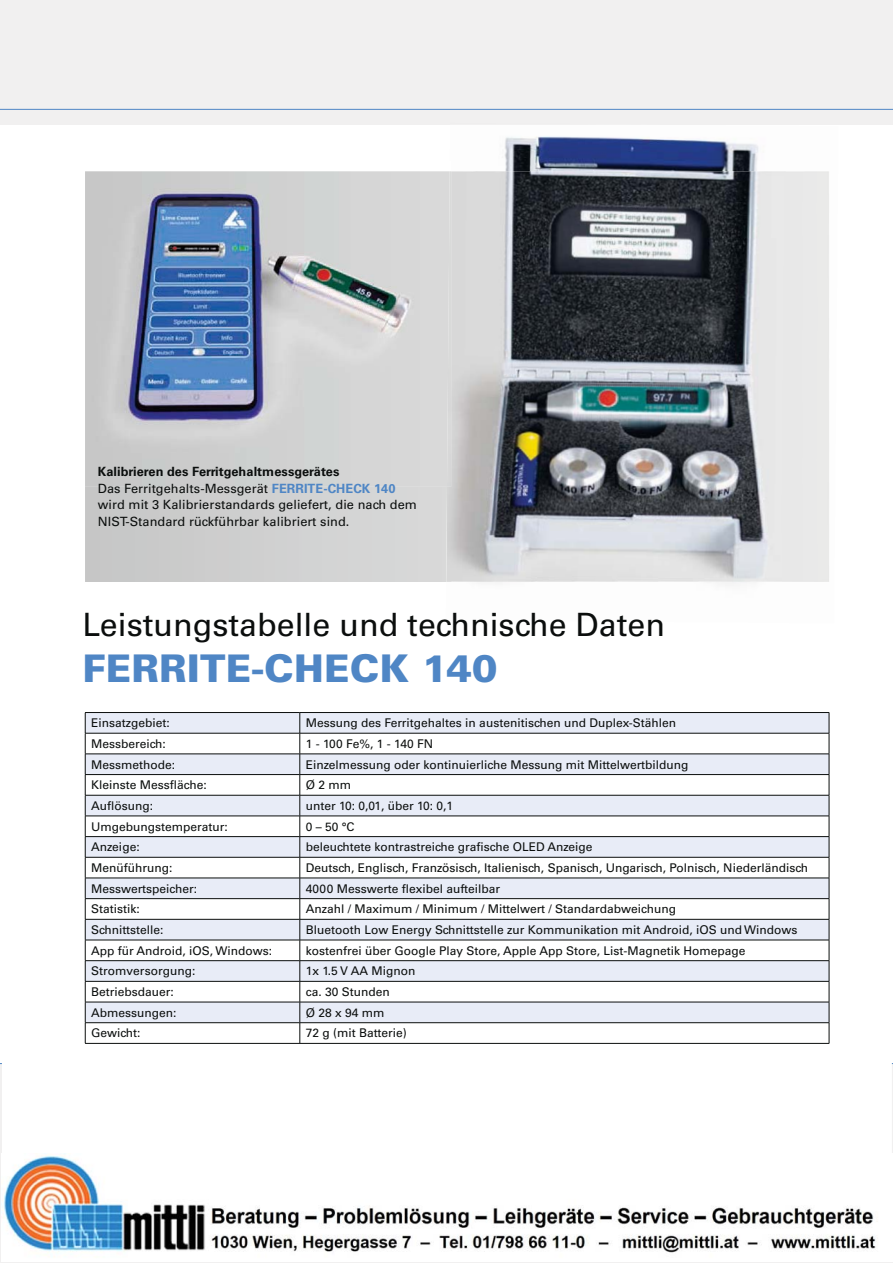
<style>
.page{position:relative;width:893px;height:1263px;background:#fff}
.page>*{position:absolute;margin:0;border:0;box-sizing:border-box;transform-origin:0 0}
.t1{font:900 38.1px "Univers LT Std";letter-spacing:.005em;color:#4f86c5}
.t2{font:32.1px "Univers LT Std";color:#0b0e0d}
.t3{font:12.75px/16.5px "Univers LT Std";letter-spacing:.005em;color:#0b0e0d}
.t4{font:12px "Univers LT Std";color:#0b0e0d}
.s1{font-weight:700}
.s2{font-weight:700;color:#4f86c5}
</style>
<div class="page">
<svg style="left:85px;top:487px;width:361px;height:95px"></svg>
<div style="left:0;top:0;width:892px;height:125px;background:#f1f0f0"></div>
<hr style="left:0;top:109px;width:892px;height:1px;background:#4f86c5">
<hr style="left:0;top:1063px;width:892px;height:1px;background:#4f86c5">
<img style="left:504px;top:136px;width:255px;height:448px">
<img style="left:446px;top:171px;width:335px;height:359px">
<img style="left:446px;top:530px;width:336px;height:52px">
<img style="left:85px;top:171px;width:362px;height:316px">
<img style="left:447px;top:171px;width:4px;height:316px">
<svg style="left:86px;top:713px;width:742px;height:309px;fill:#e8ecf7"></svg>
<hr style="left:85px;top:712px;width:215px;height:1px;background:#0b0e0d">
<hr style="left:300px;top:712px;width:529px;height:1px;background:#0b0e0d">
<hr style="left:85px;top:733px;width:215px;height:1px;background:#0b0e0d">
<hr style="left:300px;top:733px;width:529px;height:1px;background:#0b0e0d">
<hr style="left:85px;top:754px;width:215px;height:1px;background:#0b0e0d">
<hr style="left:300px;top:754px;width:529px;height:1px;background:#0b0e0d">
<hr style="left:85px;top:774px;width:215px;height:1px;background:#0b0e0d">
<hr style="left:300px;top:774px;width:529px;height:1px;background:#0b0e0d">
<hr style="left:85px;top:795px;width:215px;height:1px;background:#0b0e0d">
<hr style="left:300px;top:795px;width:529px;height:1px;background:#0b0e0d">
<hr style="left:85px;top:816px;width:215px;height:1px;background:#0b0e0d">
<hr style="left:300px;top:816px;width:529px;height:1px;background:#0b0e0d">
<hr style="left:85px;top:836px;width:215px;height:1px;background:#0b0e0d">
<hr style="left:300px;top:836px;width:529px;height:1px;background:#0b0e0d">
<hr style="left:85px;top:857px;width:215px;height:1px;background:#0b0e0d">
<hr style="left:300px;top:857px;width:529px;height:1px;background:#0b0e0d">
<hr style="left:85px;top:878px;width:215px;height:1px;background:#0b0e0d">
<hr style="left:300px;top:878px;width:529px;height:1px;background:#0b0e0d">
<hr style="left:85px;top:898px;width:215px;height:1px;background:#0b0e0d">
<hr style="left:300px;top:898px;width:529px;height:1px;background:#0b0e0d">
<hr style="left:85px;top:919px;width:215px;height:1px;background:#0b0e0d">
<hr style="left:300px;top:919px;width:529px;height:1px;background:#0b0e0d">
<hr style="left:85px;top:940px;width:215px;height:1px;background:#0b0e0d">
<hr style="left:300px;top:940px;width:529px;height:1px;background:#0b0e0d">
<hr style="left:85px;top:960px;width:215px;height:1px;background:#0b0e0d">
<hr style="left:300px;top:960px;width:529px;height:1px;background:#0b0e0d">
<hr style="left:85px;top:981px;width:215px;height:1px;background:#0b0e0d">
<hr style="left:300px;top:981px;width:529px;height:1px;background:#0b0e0d">
<hr style="left:85px;top:1002px;width:215px;height:1px;background:#0b0e0d">
<hr style="left:300px;top:1002px;width:529px;height:1px;background:#0b0e0d">
<hr style="left:85px;top:1022px;width:215px;height:1px;background:#0b0e0d">
<svg style="left:85px;top:713px;width:1px;height:330px"></svg>
<hr style="left:300px;top:1022px;width:529px;height:1px;background:#0b0e0d">
<svg style="left:299px;top:713px;width:1px;height:330px"></svg>
<svg style="left:828px;top:713px;width:1px;height:330px"></svg>
<hr style="left:85px;top:1043px;width:744px;height:1px;background:#0b0e0d">
<img style="left:1px;top:1153px;width:877px;height:100px">
<div style="left:3px;top:1060px;width:888px;height:92px;background:#fff"></div>
<p class="t3" style="left:98px;top:464px;width:321px"><span class="s1">Kalibrieren des Ferritgehaltmessgerätes<br></span>Das Ferritgehalts-Messgerät <span class="s2">FERRITE-CHECK 140 </span>wird mit 3 Kalibrierstandards geliefert, die nach dem NIST-Standard rückführbar kalibriert sind.</p>
<h2 class="t2" style="left:82px;top:611px;width:584px">Leistungstabelle und technische Daten</h2>
<h1 class="t1" style="left:82px;top:647px;width:416px">FERRITE-CHECK 140</h1>
<p class="t4" style="left:91px;top:718px;width:80px">Einsatzgebiet:</p>
<p class="t4" style="left:306px;top:718px;width:372px">Messung des Ferritgehaltes in austenitischen und Duplex-Stählen</p>
<p class="t4" style="left:91px;top:739px;width:76px">Messbereich:</p>
<p class="t4" style="left:306px;top:739px;width:129px">1 - 100 Fe%, 1 - 140 FN</p>
<p class="t4" style="left:91px;top:759px;width:85px">Messmethode:</p>
<p class="t4" style="left:306px;top:759px;width:384px">Einzelmessung oder kontinuierliche Messung mit Mittelwertbildung</p>
<p class="t4" style="left:91px;top:780px;width:117px">Kleinste Messfläche:</p>
<p class="t4" style="left:306px;top:780px;width:47px">Ø 2 mm</p>
<p class="t4" style="left:91px;top:801px;width:63px">Auflösung:</p>
<p class="t4" style="left:306px;top:801px;width:149px">unter 10: 0,01, über 10: 0,1</p>
<p class="t4" style="left:91px;top:821px;width:138px">Umgebungstemperatur:</p>
<p class="t4" style="left:306px;top:821px;width:50px">0 – 50 °C</p>
<p class="t4" style="left:91px;top:842px;width:50px">Anzeige:</p>
<p class="t4" style="left:306px;top:842px;width:288px">beleuchtete kontrastreiche grafische OLED Anzeige</p>
<p class="t4" style="left:91px;top:863px;width:83px">Menüführung:</p>
<p class="t4" style="left:306px;top:863px;width:504px">Deutsch, Englisch, Französisch, Italienisch, Spanisch, Ungarisch, Polnisch, Niederländisch</p>
<p class="t4" style="left:91px;top:883px;width:107px">Messwertspeicher:</p>
<p class="t4" style="left:306px;top:883px;width:196px">4000 Messwerte flexibel aufteilbar</p>
<p class="t4" style="left:91px;top:904px;width:50px">Statistik:</p>
<p class="t4" style="left:306px;top:904px;width:372px">Anzahl / Maximum / Minimum / Mittelwert / Standardabweichung</p>
<p class="t4" style="left:91px;top:925px;width:74px">Schnittstelle:</p>
<p class="t4" style="left:306px;top:925px;width:493px">Bluetooth Low Energy Schnittstelle zur Kommunikation mit Android, iOS und Windows</p>
<p class="t4" style="left:91px;top:945px;width:182px">App für Android, iOS, Windows:</p>
<p class="t4" style="left:306px;top:945px;width:441px">kostenfrei über Google Play Store, Apple App Store, List-Magnetik Homepage</p>
<p class="t4" style="left:91px;top:966px;width:106px">Stromversorgung:</p>
<p class="t4" style="left:306px;top:966px;width:111px">1x 1.5 V AA Mignon</p>
<p class="t4" style="left:91px;top:987px;width:84px">Betriebsdauer:</p>
<p class="t4" style="left:306px;top:987px;width:85px">ca. 30 Stunden</p>
<p class="t4" style="left:91px;top:1007px;width:87px">Abmessungen:</p>
<p class="t4" style="left:306px;top:1007px;width:80px">Ø 28 x 94 mm</p>
<p class="t4" style="left:91px;top:1028px;width:51px">Gewicht:</p>
<p class="t4" style="left:306px;top:1028px;width:103px">72 g (mit Batterie)</p>
</div>
